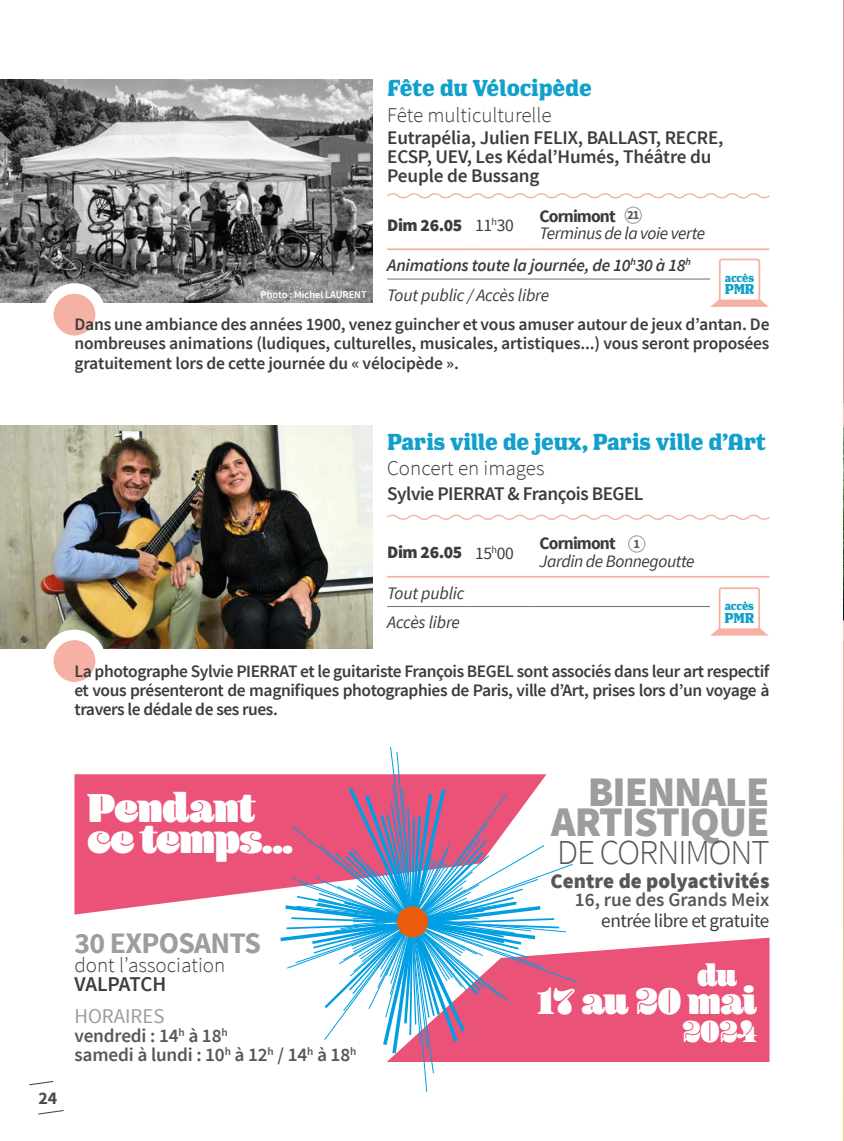
<style>
.page{position:relative;width:844px;height:1141px;background:#fff}
.page>*{position:absolute;margin:0;border:0;box-sizing:border-box;transform-origin:0 0}
.Contenu_texte{font:900 42px/29.8px "Source Sans Pro";letter-spacing:-.025em;color:#9d9d9c;text-align:right}
.Titre_FOCUS{font:900 42px "Blenny";letter-spacing:-.025em;color:#fff}
.Titre_FOCUS-2{font:900 38.5px "Blenny";letter-spacing:-.025em;color:#fff}
.Contenu_texte-2{font:300 35px "Source Sans Pro";letter-spacing:-.03em;color:#575756}
.Titre_FOCUS-3{font:900 31.5px "Blenny";letter-spacing:-.025em;color:#fff}
.Contenu_texte-3{font:700 29.75px "Source Sans Pro";letter-spacing:-.025em;color:#9d9d9c}
.Titre_animation_arts_vivants{font:700 22.75px "Los Feliz OT";letter-spacing:-.01em;color:#10a0cb}
.Contenu_texte-4{font:300 21px "Source Sans Pro";color:#3c3c3b}
.Contenu_texte-5{font:900 21px "Source Sans Pro";color:#575756}
.Contenu_texte-6{font:600 21px "Source Sans Pro";letter-spacing:-.015em;color:#3c3c3b}
.Contenu_texte-7{font:21px "Source Sans Pro";color:#9d9d9c}
.Contenu_texte-8{font:600 19.25px/19.2px "Source Sans Pro";letter-spacing:-.01em;color:#3c3c3b}
.Contenu_texte-9{font:600 19.25px "Source Sans Pro";letter-spacing:-.01em;color:#575756}
.Contenu_texte-10{font:19.25px "Source Sans Pro";letter-spacing:-.025em;color:#3c3c3b}
.t1{font:700 17.85px "Source Sans Pro";color:#4a4a49}
.Contenu_texte-11{font:600 17.5px/19.2px "Source Sans Pro";letter-spacing:-.025em;color:#3c3c3b;text-align:justify}
.Contenu_texte-12{font:italic 17.5px "Source Sans Pro";letter-spacing:-.025em;color:#3c3c3b}
.Contenu_texte-13{font:italic 600 17.5px "Source Sans Pro";letter-spacing:-.01em;color:#3c3c3b}
.Contenu_texte-14{font:700 17.5px "Source Sans Pro";letter-spacing:-.05em;color:#3c3c3b}
.Contenu_texte-15{font:900 17.5px "Source Sans Pro";letter-spacing:-.025em;color:#3c3c3b}
.Contenu_texte-16{font:17.5px "Source Sans Pro";letter-spacing:-.025em;color:#3c3c3b}
.Titre_animation_arts_vivants-2{font:700 14px "Los Feliz OT";letter-spacing:-.02em;color:#10a0cb}
.Titre_thème{font:700 12.6px "Source Sans Pro";color:#575756}
.Titre_animation_arts_vivants-3{font:700 11.38px "Los Feliz OT";letter-spacing:-.02em;color:#10a0cb}
.Contenu_texte-17{font:600 10.5px "Source Sans Pro";letter-spacing:-.01em;color:#fff}
</style>
<div class="page">
<img style="left:0;top:425px;width:372px;height:224px">
<svg style="left:387px;top:514px;width:383px;height:6px"></svg>
<hr style="left:387px;top:576px;width:83px;height:2px;background:#f6b1a5">
<hr style="left:470px;top:576px;width:59px;height:2px;background:#f6b1a5">
<hr style="left:529px;top:576px;width:240px;height:2px;background:#f6b1a5">
<hr style="left:387px;top:606px;width:83px;height:1px;background:#706f6f">
<hr style="left:470px;top:606px;width:59px;height:1px;background:#706f6f">
<hr style="left:529px;top:606px;width:240px;height:1px;background:#706f6f">
<div style="left:628px;top:535px;width:17px;height:18px;border:1px solid #9d9d9c;border-radius:50%"></div>
<div style="left:710px;top:593px;width:65px;height:18px;background:#fff"></div>
<div style="left:718px;top:587px;width:41px;height:45px;border:2px solid #f6b1a5;border-radius:2px"></div>
<svg style="left:710px;top:628px;width:58px;height:8px"></svg>
<svg style="left:48px;top:635px;width:53px;height:52px;background:#f7bdb3"></svg>
<div style="left:43px;top:630px;width:63px;height:62px;border:10px solid #fff;border-radius:50%"></div>
<img style="left:0;top:79px;width:372px;height:223px">
<svg style="left:387px;top:193px;width:383px;height:6px"></svg>
<hr style="left:387px;top:248px;width:83px;height:2px;background:#f6b1a5">
<hr style="left:470px;top:248px;width:59px;height:2px;background:#f6b1a5">
<hr style="left:529px;top:248px;width:240px;height:2px;background:#f6b1a5">
<hr style="left:387px;top:279px;width:83px;height:1px;background:#706f6f">
<hr style="left:470px;top:279px;width:59px;height:1px;background:#706f6f">
<hr style="left:529px;top:279px;width:240px;height:1px;background:#706f6f">
<div style="left:624px;top:207px;width:17px;height:17px;border:1px solid #9d9d9c;border-radius:50%"></div>
<div style="left:710px;top:264px;width:65px;height:38px;background:#fff"></div>
<div style="left:718px;top:259px;width:42px;height:44px;border:2px solid #f6b1a5;border-radius:2px"></div>
<svg style="left:710px;top:300px;width:58px;height:7px"></svg>
<svg style="left:48px;top:288px;width:53px;height:53px;fill:#f6b1a5"></svg>
<div style="left:43px;top:283px;width:63px;height:63px;border:10px solid #fff;border-radius:50%"></div>
<svg style="left:74px;top:774px;width:202px;height:141px;background:#ec6285"></svg>
<div style="left:578px;top:938px;width:191px;height:124px;background:#ea5278"></div>
<svg style="left:276px;top:747px;width:302px;height:345px"></svg>
<div style="left:397px;top:906px;width:31px;height:31px;background:#eb5d0b;border-radius:50%"></div>
<svg style="left:29px;top:1081px;width:25px;height:4px"></svg>
<svg style="left:38px;top:1110px;width:26px;height:4px"></svg>
<p class="Titre_animation_arts_vivants" style="left:387px;top:77px;width:206px">Fête du Vélocipède</p>
<p class="Contenu_texte-4" style="left:387px;top:102px;width:166px">Fête multiculturelle</p>
<p class="Contenu_texte-8" style="left:387px;top:128px;width:338px">Eutrapélia, Julien FELIX, BALLAST, RECRE,<br>ECSP, UEV, Les Kédal’Humés, Théâtre du<br>Peuple de Bussang</p>
<p class="Contenu_texte-15" style="left:387px;top:213px;width:77px">Dim 26.05</p>
<p class="Contenu_texte-16" style="left:475px;top:214px;width:40px">11<sup>h</sup>30</p>
<p class="Contenu_texte-14" style="left:539px;top:205px;width:78px">Cornimont</p>
<p class="Contenu_texte-12" style="left:539px;top:223px;width:167px">Terminus de la voie verte</p>
<p class="Contenu_texte-13" style="left:387px;top:254px;width:305px">Animations toute la journée, de 10<sup>h</sup>30 à 18<sup>h</sup></p>
<p class="Contenu_texte-12" style="left:387px;top:284px;width:163px">Tout public / Accès libre</p>
<p class="Titre_thème" style="left:627px;top:207px;width:14px">21</p>
<p class="Titre_animation_arts_vivants-3" style="left:724px;top:272px;width:31px">accès</p>
<p class="Titre_animation_arts_vivants-2" style="left:724px;top:282px;width:31px">PMR</p>
<p class="Contenu_texte-11" style="left:74px;top:315px;width:696px">Dans une ambiance des années 1900, venez guincher et vous amuser autour de jeux d’antan. De nombreuses animations (ludiques, culturelles, musicales, artistiques...) vous seront proposées gratuitement lors de cette journée du « vélocipède ».</p>
<p class="Contenu_texte-17" style="left:260px;top:287px;width:108px">Photo : Michel LAURENT</p>
<p class="Titre_animation_arts_vivants" style="left:387px;top:430px;width:380px">Paris ville de jeux, Paris ville d’Art</p>
<p class="Contenu_texte-4" style="left:387px;top:456px;width:159px">Concert en images</p>
<p class="Contenu_texte-8" style="left:387px;top:484px;width:258px">Sylvie PIERRAT &amp; François BEGEL</p>
<p class="Contenu_texte-15" style="left:387px;top:541px;width:77px">Dim 26.05</p>
<p class="Contenu_texte-16" style="left:475px;top:542px;width:40px">15<sup>h</sup>00</p>
<p class="Contenu_texte-12" style="left:387px;top:582px;width:79px">Tout public</p>
<p class="Contenu_texte-12" style="left:387px;top:611px;width:74px">Accès libre</p>
<p class="Contenu_texte-14" style="left:539px;top:532px;width:78px">Cornimont</p>
<p class="Contenu_texte-12" style="left:539px;top:550px;width:156px">Jardin de Bonnegoutte</p>
<p class="Titre_thème" style="left:633px;top:535px;width:8px">1</p>
<p class="Titre_animation_arts_vivants-3" style="left:724px;top:601px;width:31px">accès</p>
<p class="Titre_animation_arts_vivants-2" style="left:724px;top:611px;width:31px">PMR</p>
<p class="Contenu_texte-11" style="left:74px;top:662px;width:696px">La photographe Sylvie PIERRAT et le guitariste François BEGEL sont associés dans leur art respectif et vous présenteront de magnifiques photographies de Paris, ville d’Art, prises lors d’un voyage à travers le dédale de ses rues.</p>
<p class="Titre_FOCUS" style="left:87px;top:783px;width:169px">Pendant</p>
<p class="Titre_FOCUS" style="left:87px;top:814px;width:208px">ce temps...</p>
<p class="t1" style="left:38px;top:1086px;width:20px">24</p>
<p class="Contenu_texte-3" style="left:74px;top:924px;width:188px">30 EXPOSANTS</p>
<p class="Contenu_texte-4" style="left:74px;top:952px;width:152px">dont l’association</p>
<p class="Contenu_texte-6" style="left:74px;top:971px;width:93px">VALPATCH</p>
<p class="Contenu_texte-7" style="left:74px;top:1003px;width:92px">HORAIRES</p>
<p class="Contenu_texte-9" style="left:74px;top:1023px;width:155px">vendredi : 14<sup>h</sup> à 18<sup>h</sup></p>
<p class="Contenu_texte-9" style="left:74px;top:1043px;width:283px">samedi à lundi : 10<sup>h</sup> à 12<sup>h</sup> / 14<sup>h</sup> à 18<sup>h</sup></p>
<p class="Contenu_texte" style="left:551px;top:779px;width:220px">BIENNALE<br>ARTISTIQUE</p>
<p class="Contenu_texte-2" style="left:557px;top:831px;width:214px">DE CORNIMONT</p>
<p class="Contenu_texte-5" style="left:550px;top:867px;width:220px">Centre de polyactivités</p>
<p class="Contenu_texte-9" style="left:574px;top:887px;width:196px">16, rue des Grands Meix</p>
<p class="Contenu_texte-10" style="left:601px;top:908px;width:170px">entrée libre et gratuite</p>
<p class="Titre_FOCUS-3" style="left:697px;top:957px;width:41px">du</p>
<p class="Titre_FOCUS-2" style="left:536px;top:978px;width:222px">17 au 20 mai</p>
<p class="Titre_FOCUS-3" style="left:682px;top:1013px;width:76px">2024</p>
</div>
